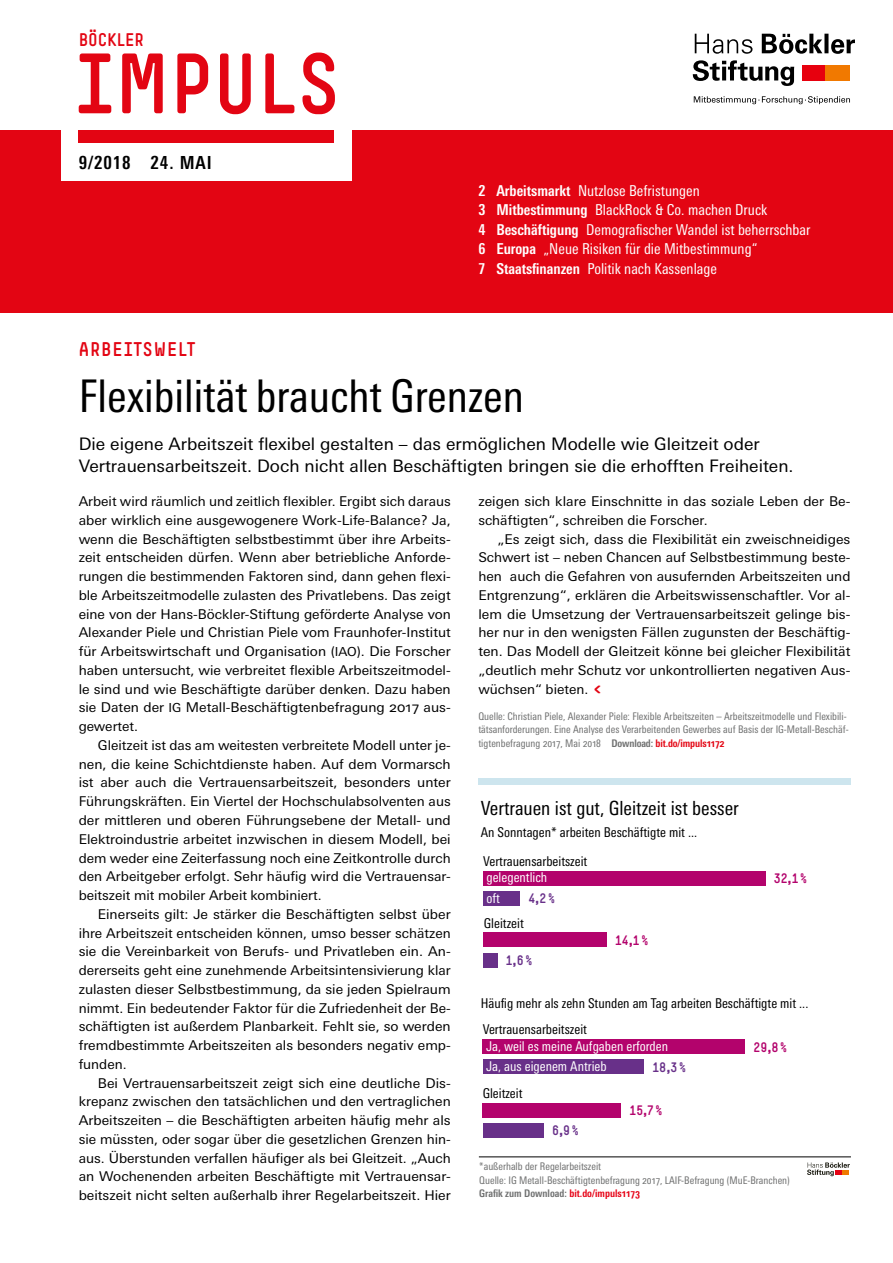
<style>
.page{position:relative;width:893px;height:1263px;background:#fff}
.page>*{position:absolute;margin:0;border:0;box-sizing:border-box;transform-origin:0 0}
.t1{font:84px "Simple HBS";color:#e30513}
._2__Head{font:condensed 45px "Univers Next Pro";color:#000}
.t2{font:condensed 19.5px "Univers Next Pro";color:#000}
._1__Stichwort{font:19.5px "Simple HBS";letter-spacing:.05em;color:#e30513}
.t3{font:700 condensed 18px "Univers Next Pro";letter-spacing:.05em;color:#000}
.t4{font:18px "Simple HBS";color:#e30513}
._3__Vorspann{font:17.25px/22.5px "Univers Next Pro";color:#000}
._0__Inhaltsverzeichn{font:condensed 15px "Univers Next Pro";color:#fff}
._4__Fließtext{font:13.5px/18.8px "Univers Next Pro";color:#000;text-align:justify}
._4__Fließtext_stumpf{font:13.5px/18.8px "Univers Next Pro";color:#000;text-align:justify}
.t5{font:condensed 13.5px "Univers Next Pro";color:#000}
.t6{font:condensed 13.5px/19.8px "Univers Next Pro";color:#fff}
.t7{font:13.5px "Simple HBS";color:#b3036c}
.t8{font:13.5px "Simple HBS";color:#683089}
._5__Quelle_Artikel_o{font:condensed 10.5px/13.5px "Univers Next Pro";color:#6f7070}
.s1{font-weight:700}
.s2{font-family:"Simple HBS";font-size:18px;color:#e30513}
.s3{font-weight:700;color:#e30513}
.s4{font-size:12.45px}
.s5{font-weight:700;color:#e60215}
</style>
<div class="page">
<div style="left:0;top:130px;width:893px;height:183px;background:#e30513"></div>
<div style="left:62px;top:128px;width:290px;height:53px;background:#fff"></div>
<svg style="left:695px;top:34px;width:160px;height:20px"></svg>
<div style="left:802px;top:65px;width:24px;height:15px;background:#e7000e"></div>
<div style="left:826px;top:65px;width:24px;height:15px;background:#f17900"></div>
<svg style="left:694px;top:96px;width:156px;height:8px"></svg>
<svg style="left:693px;top:60px;width:101px;height:26px"></svg>
<div style="left:79px;top:130px;width:255px;height:12px;background:#e30513"></div>
<div style="left:483px;top:932px;width:124px;height:15px;background:#b3036c"></div>
<div style="left:483px;top:953px;width:14px;height:14px;background:#683089"></div>
<div style="left:483px;top:871px;width:282px;height:14px;background:#b3036c"></div>
<div style="left:483px;top:891px;width:37px;height:15px;background:#683089"></div>
<div style="left:483px;top:1102px;width:138px;height:15px;background:#b3036c"></div>
<div style="left:483px;top:1123px;width:61px;height:15px;background:#683089"></div>
<div style="left:483px;top:1039px;width:262px;height:15px;background:#b3036c"></div>
<div style="left:483px;top:1059px;width:161px;height:15px;background:#683089"></div>
<div style="left:479px;top:779px;width:371px;height:6px;background:#cde5ee"></div>
<svg style="left:807px;top:1162px;width:43px;height:14px"></svg>
<hr style="left:479px;top:1156px;width:371px;height:1px;background:#000">
<h3 class="t4" style="left:79px;top:29px;width:67px">BÖCKLER</h3>
<p class="t1" style="left:75px;top:36px;width:266px">IMPULS</p>
<p class="t3" style="left:79px;top:152px;width:134px">9/2018 24. MAI</p>
<p class="_0__Inhaltsverzeichn" style="left:478px;top:182px;width:223px"><span class="s1">2 Arbeitsmarkt</span> Nutzlose Befristungen</p>
<p class="_0__Inhaltsverzeichn" style="left:478px;top:201px;width:290px"><span class="s1">3 Mitbestimmung</span> BlackRock &amp; Co. machen Druck</p>
<p class="_0__Inhaltsverzeichn" style="left:478px;top:221px;width:334px"><span class="s1">4 Beschäftigung</span> Demografischer Wandel ist beherrschbar</p>
<p class="_0__Inhaltsverzeichn" style="left:478px;top:240px;width:280px"><span class="s1">6 Europa</span> „Neue Risiken für die Mitbestimmung“</p>
<p class="_0__Inhaltsverzeichn" style="left:478px;top:260px;width:240px"><span class="s1">7 Staatsfinanzen</span> Politik nach Kassenlage</p>
<p class="_1__Stichwort" style="left:79px;top:338px;width:118px">ARBEITSWELT</p>
<p class="_2__Head" style="left:79px;top:370px;width:447px">Flexibilität braucht Grenzen</p>
<p class="_3__Vorspann" style="left:79px;top:433px;width:716px">Die eigene Arbeitszeit flexibel gestalten – das ermöglichen Modelle wie Gleitzeit oder<br>Vertrauensarbeitszeit. Doch nicht allen Beschäftigten bringen sie die erhofften Freiheiten.</p>
<p class="_4__Fließtext" style="left:478px;top:492px;width:374px">zeigen sich klare Einschnitte in das soziale Leben der Be&shy;schäftigten“, schreiben die Forscher.</p>
<p class="_4__Fließtext" style="left:478px;top:529px;width:374px;text-indent:19px">„Es zeigt sich, dass die Flexibilität ein zweischneidiges Schwert ist – neben Chancen auf Selbstbestimmung beste&shy;hen auch die Gefahren von ausufernden Arbeitszeiten und Entgrenzung“, erklären die Arbeitswissenschaftler. Vor al&shy;lem die Umsetzung der Vertrauensarbeitszeit gelinge bis&shy;her nur in den wenigsten Fällen zugunsten der Beschäftig&shy;ten. Das Modell der Gleitzeit könne bei gleicher Flexibilität „deutlich mehr Schutz vor unkontrollierten negativen Aus&shy;wüchsen“ bieten.<span class="s2">&lt;</span></p>
<p class="_5__Quelle_Artikel_o" style="left:478px;top:709px;width:372px">Quelle: Christian Piele, Alexander Piele: Flexible Arbeitszeiten – Arbeitszeitmodelle und Flexibili&shy;tätsanforderungen. Eine Analyse des Verarbeitenden Gewerbes auf Basis der IG-Metall-Beschäf&shy;tigtenbefragung 2017, Mai 2018 <span class="s1">Download:</span> <span class="s3">bit.do/impuls1172</span></p>
<p class="_4__Fließtext_stumpf" style="left:79px;top:492px;width:374px">Arbeit wird räumlich und zeitlich flexibler. Ergibt sich daraus aber wirklich eine ausgewogenere Work-Life-Balance? Ja, wenn die Beschäftigten selbstbestimmt über ihre Arbeits&shy;zeit entscheiden dürfen. Wenn aber betriebliche Anforde&shy;rungen die bestimmenden Faktoren sind, dann gehen flexi&shy;ble Arbeitszeitmodelle zulasten des Privatlebens. Das zeigt eine von der Hans-Böckler-Stiftung geförderte Analyse von Alexander Piele und Christian Piele vom Fraunhofer-Institut für Arbeitswirtschaft und Organisation (<span class="s4">IAO</span>). Die Forscher haben untersucht, wie verbreitet flexible Arbeitszeitmodel&shy;le sind und wie Beschäftigte darüber denken. Dazu haben sie Daten der <span class="s4">IG</span> Metall-Beschäftigtenbefragung 2017 aus&shy;gewertet.</p>
<p class="_4__Fließtext" style="left:79px;top:736px;width:374px;text-indent:19px">Gleitzeit ist das am weitesten verbreitete Modell unter je&shy;nen, die keine Schichtdienste haben. Auf dem Vormarsch ist aber auch die Vertrauensarbeitszeit, besonders unter Führungskräften. Ein Viertel der Hochschulabsolventen aus der mittleren und oberen Führungsebene der Metall- und Elektroindustrie arbeitet inzwischen in diesem Modell, bei dem weder eine Zeiterfassung noch eine Zeitkontrolle durch den Arbeitgeber erfolgt. Sehr häufig wird die Vertrauensar&shy;beitszeit mit mobiler Arbeit kombiniert.</p>
<p class="_4__Fließtext" style="left:79px;top:904px;width:374px;text-indent:19px">Einerseits gilt: Je stärker die Beschäftigten selbst über ihre Arbeitszeit entscheiden können, umso besser schätzen sie die Vereinbarkeit von Berufs- und Privatleben ein. An&shy;dererseits geht eine zunehmende Arbeitsintensivierung klar zulasten dieser Selbstbestimmung, da sie jeden Spielraum nimmt. Ein bedeutender Faktor für die Zufriedenheit der Be&shy;schäftigten ist außerdem Planbarkeit. Fehlt sie, so werden fremdbestimmte Arbeitszeiten als besonders negativ emp&shy;funden.</p>
<p class="_4__Fließtext" style="left:79px;top:1073px;width:374px;text-indent:19px">Bei Vertrauensarbeitszeit zeigt sich eine deutliche Dis&shy;krepanz zwischen den tatsächlichen und den vertraglichen Arbeitszeiten – die Beschäftigten arbeiten häufig mehr als sie müssten, oder sogar über die gesetzlichen Grenzen hin&shy;aus. Überstunden verfallen häufiger als bei Gleitzeit. „Auch an Wochenenden arbeiten Beschäftigte mit Vertrauensar&shy;beitszeit nicht selten außerhalb ihrer Regelarbeitszeit. Hier</p>
<p class="t2" style="left:481px;top:796px;width:260px">Vertrauen ist gut, Gleitzeit ist besser</p>
<p class="t5" style="left:481px;top:824px;width:218px">An Sonntagen* arbeiten Beschäftigte mit ...</p>
<p class="t5" style="left:483px;top:853px;width:106px">Vertrauensarbeitszeit</p>
<p class="t6" style="left:486px;top:867px;width:62px">gelegentlich</p>
<p class="t7" style="left:774px;top:870px;width:35px">32,1%</p>
<p class="t6" style="left:486px;top:888px;width:15px">oft</p>
<p class="t8" style="left:528px;top:891px;width:28px">4,2%</p>
<p class="t5" style="left:484px;top:915px;width:41px">Gleitzeit</p>
<p class="t7" style="left:615px;top:932px;width:35px">14,1%</p>
<p class="t8" style="left:506px;top:952px;width:28px">1,6%</p>
<p class="t5" style="left:481px;top:995px;width:329px">Häufig mehr als zehn Stunden am Tag arbeiten Beschäftigte mit ...</p>
<p class="t5" style="left:483px;top:1021px;width:106px">Vertrauensarbeitszeit</p>
<p class="t6" style="left:486px;top:1036px;width:183px">Ja, weil es meine Aufgaben erforden<br>Ja, aus eigenem Antrieb</p>
<p class="t7" style="left:753px;top:1039px;width:35px">29,8%</p>
<p class="t8" style="left:652px;top:1060px;width:35px">18,3%</p>
<p class="t5" style="left:483px;top:1085px;width:41px">Gleitzeit</p>
<p class="t7" style="left:629px;top:1103px;width:34px">15,7%</p>
<p class="t8" style="left:552px;top:1123px;width:28px">6,9%</p>
<p class="_5__Quelle_Artikel_o" style="left:479px;top:1159px;width:312px">*außerhalb der Regelarbeitszeit<br>Quelle: IG Metall-Beschäftigtenbefragung 2017, LAIF-Befragung (MuE-Branchen)<br><span class="s1">Grafik zum Download:</span> <span class="s5">bit.do/impuls1173</span></p>
</div>
